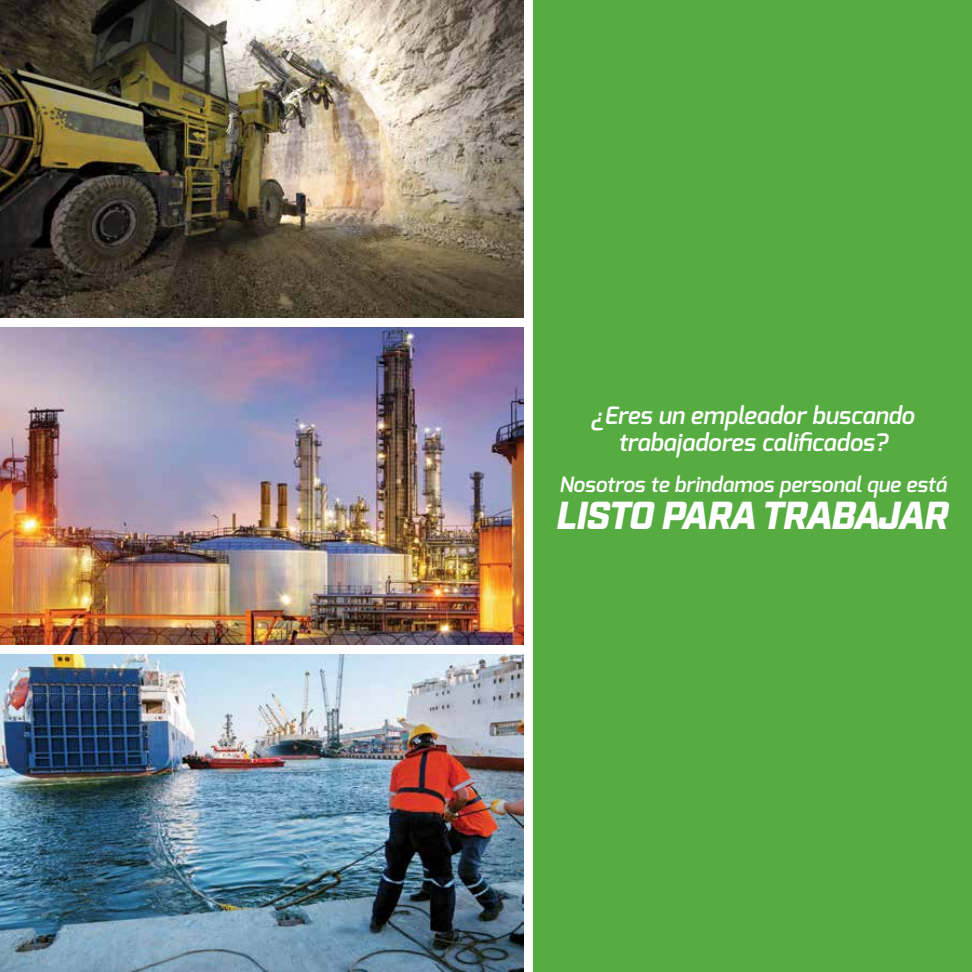
<style>
.page{position:relative;width:972px;height:972px;background:#fff}
.page>*{position:absolute;margin:0;border:0;box-sizing:border-box;transform-origin:0 0}
.t1{font:italic 900 39px "Industry";letter-spacing:-.03em;color:#fff}
.t2{font:italic 600 24px/27px "Exo";color:#fff;text-align:center}
.t3{font:italic 600 21px "Exo";color:#fff}
</style>
<div class="page">
<img style="left:0;top:327px;width:524px;height:318px">
<img style="left:0;top:0;width:523px;height:317px">
<img style="left:0;top:655px;width:523px;height:317px">
<div style="left:534px;top:0;width:438px;height:972px;background:#56ac41"></div>
<p class="t2" style="left:591px;top:402px;width:325px">¿Eres un empleador buscando trabajadores calificados?</p>
<p class="t3" style="left:559px;top:471px;width:389px">Nosotros te brindamos personal que está</p>
<h1 class="t1" style="left:556px;top:492px;width:394px">LISTO PARA TRABAJAR</h1>
</div>
